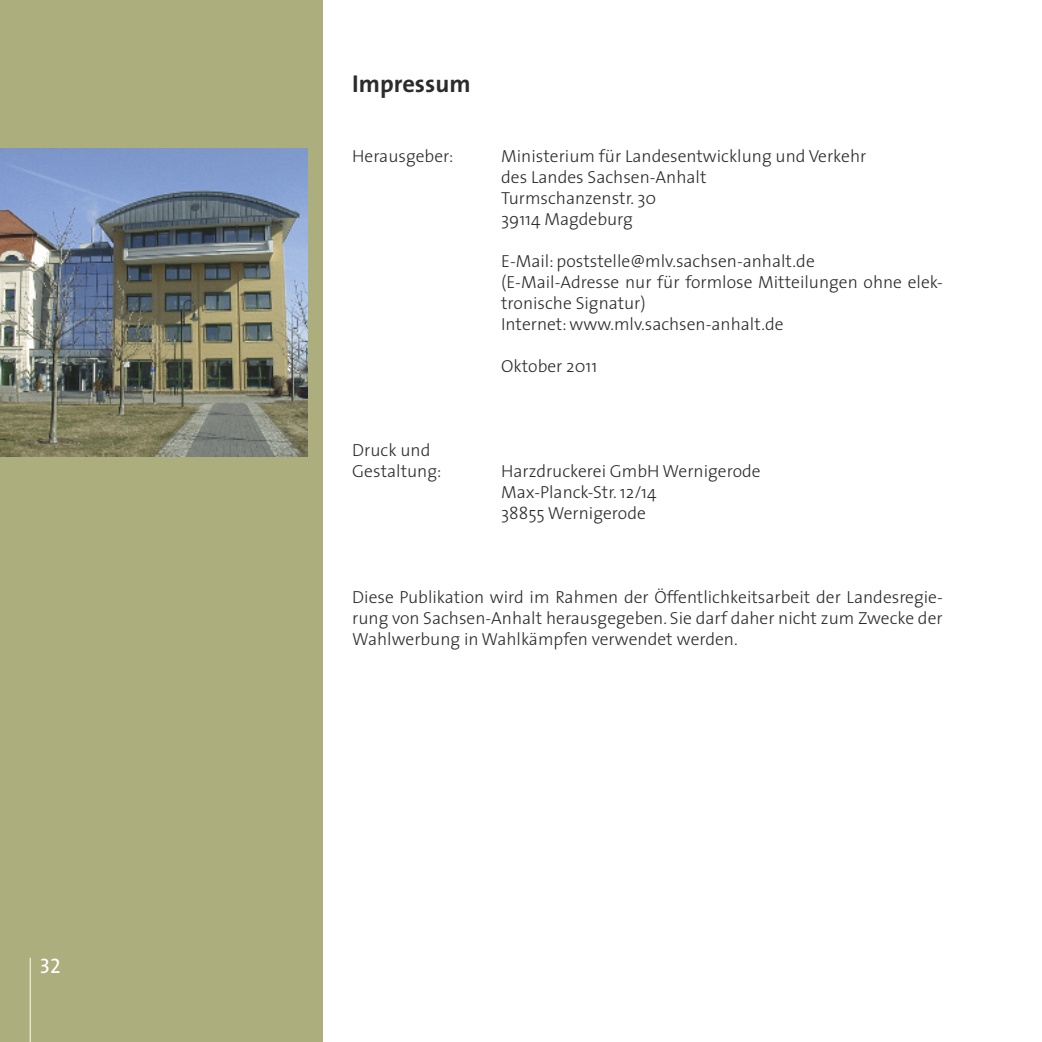
<style>
.page{position:relative;width:1042px;height:1042px;background:#fff}
.page>*{position:absolute;margin:0;border:0;box-sizing:border-box;transform-origin:0 0}
.t1{font:700 24.5px "The Sans";color:#2d2c2c}
.t2{font:21px "The Sans Caps";color:#fff}
.t3{font:300 17.5px/21px "The Sans";color:#2d2c2c}
</style>
<div class="page">
<div style="left:0;top:0;width:322px;height:1042px;background:#acae7d"></div>
<hr style="left:30px;top:957px;width:1px;height:85px;background:#fff">
<img style="left:0;top:149px;width:308px;height:307px">
<p class="t2" style="left:40px;top:948px;width:23px">32</p>
<h1 class="t1" style="left:352px;top:63px;width:120px">Impressum</h1>
<p class="t3" style="left:352px;top:145px;width:103px">Herausgeber:</p>
<p class="t3" style="left:501px;top:145px;width:367px">Ministerium für Landesentwicklung und Verkehr des Landes Sachsen-Anhalt<br>Turmschanzenstr. 30<br>39114 Magdeburg</p>
<p class="t3" style="left:501px;top:250px;width:443px">E-Mail: poststelle@mlv.sachsen-anhalt.de<br>(E-Mail-Adresse nur für formlose Mitteilungen ohne elek&shy;tronische Signatur)<br>Internet: www.mlv.sachsen-anhalt.de</p>
<p class="t3" style="left:501px;top:355px;width:98px">Oktober 2011</p>
<p class="t3" style="left:352px;top:439px;width:91px">Druck und<br>Gestaltung:</p>
<p class="t3" style="left:501px;top:460px;width:261px">Harzdruckerei GmbH Wernigerode<br>Max-Planck-Str. 12/14<br>38855 Wernigerode</p>
<p class="t3" style="left:352px;top:586px;width:592px;text-align:justify">Diese Publikation wird im Rahmen der Öffentlichkeitsarbeit der Landesregie&shy;rung von Sachsen-Anhalt herausgegeben. Sie darf daher nicht zum Zwecke der Wahlwerbung in Wahlkämpfen verwendet werden.</p>
</div>
